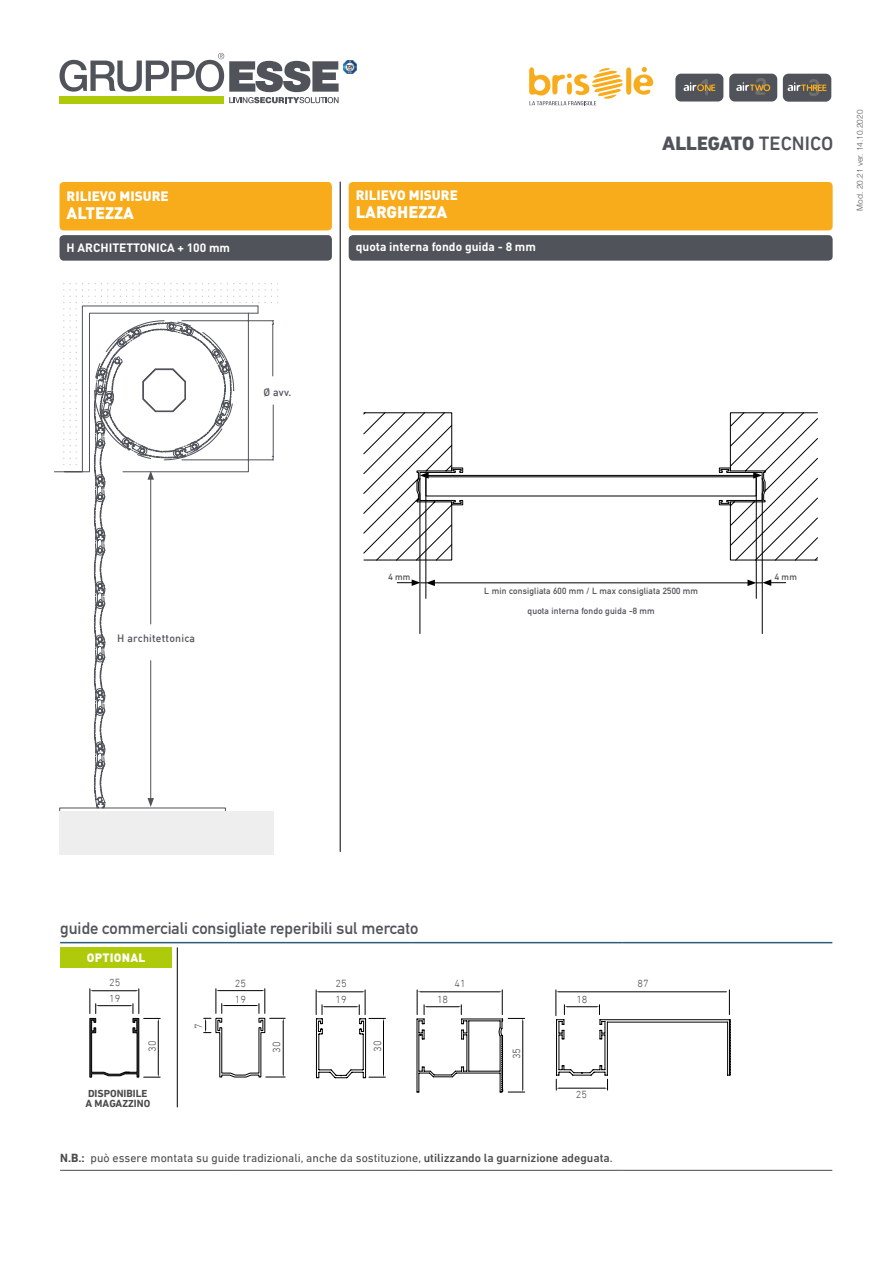
<style>
.page{position:relative;width:893px;height:1263px;background:#fff}
.page>*{position:absolute;margin:0;border:0;box-sizing:border-box;transform-origin:0 0}
.t1{font:800 19.5px "DIN Next LT Arabic";color:#50535a}
.t2{font:700 16.5px "DIN Alternate";color:#50535a}
.t3{font:900 16.5px "DIN Pro";color:#fff}
.t4{font:900 13.5px "DIN Pro";color:#fff}
.t5{font:12px "DIN Next LT Arabic";color:#4a4a49}
.t6{font:700 12px "DIN Pro";color:#fff}
.t7{font:900 12px "DIN Pro";letter-spacing:.02em;color:#fffffc}
.t8{font:300 10.5px/15.9px "DIN Next LT Arabic";color:#4a4a49}
.t9{font:700 10.5px/10.5px "DIN Next LT Arabic";color:#4a4a49}
.t10{font:500 10.5px "DIN";letter-spacing:.02em;color:#50535a}
.t11{font:700 8.85px "DIN Alternate";letter-spacing:.02em;color:#50535a}
.t12{font:300 8.25px "Helvetica LT Std";color:#575756}
.s1{font-weight:500}
.s2{font-weight:700}
</style>
<div class="page">
<svg style="left:60px;top:53px;width:279px;height:50px"></svg>
<img style="left:343px;top:60px;width:13px;height:14px">
<svg style="left:529px;top:67px;width:124px;height:38px"></svg>
<div style="left:675px;top:74px;width:48px;height:28px;background:#50535a;border-radius:6px"></div>
<svg style="left:684px;top:79px;width:31px;height:17px"></svg>
<div style="left:729px;top:74px;width:48px;height:28px;background:#50535a;border-radius:6px"></div>
<svg style="left:736px;top:78px;width:34px;height:17px"></svg>
<div style="left:783px;top:74px;width:48px;height:28px;background:#50535a;border-radius:6px"></div>
<svg style="left:788px;top:79px;width:39px;height:17px"></svg>
<svg style="left:59px;top:320px;width:215px;height:492px"></svg>
<svg style="left:265px;top:283px;width:13px;height:42px"></svg>
<hr style="left:273px;top:405px;width:1px;height:50px;background:#50535a">
<svg style="left:54px;top:283px;width:205px;height:525px"></svg>
<div style="left:60px;top:812px;width:214px;height:43px;background:#eee"></div>
<div style="left:60px;top:182px;width:272px;height:48px;background:#f8ab1b;border-radius:4px"></div>
<div style="left:60px;top:235px;width:272px;height:26px;background:#50535a;border-radius:4px"></div>
<svg style="left:364px;top:412px;width:454px;height:148px"></svg>
<hr style="left:426px;top:478px;width:1px;height:120px;background:#000">
<hr style="left:756px;top:478px;width:1px;height:120px;background:#000">
<hr style="left:432px;top:583px;width:318px;height:1px;background:#000">
<hr style="left:420px;top:478px;width:1px;height:155px;background:#000">
<hr style="left:762px;top:478px;width:1px;height:155px;background:#000">
<svg style="left:747px;top:579px;width:39px;height:7px"></svg>
<svg style="left:397px;top:579px;width:38px;height:7px"></svg>
<div style="left:60px;top:947px;width:112px;height:21px;background:#afca0b"></div>
<hr style="left:60px;top:1170px;width:176px;height:1px;background:#4a4a49">
<hr style="left:236px;top:1170px;width:176px;height:1px;background:#4a4a49">
<hr style="left:412px;top:1170px;width:210px;height:1px;background:#4a4a49">
<hr style="left:622px;top:1170px;width:210px;height:1px;background:#4a4a49">
<hr style="left:60px;top:942px;width:176px;height:1px;background:#2e5d79">
<hr style="left:236px;top:942px;width:176px;height:1px;background:#2e5d79">
<hr style="left:412px;top:942px;width:210px;height:1px;background:#2e5d79">
<hr style="left:622px;top:942px;width:210px;height:1px;background:#2e5d79">
<svg style="left:204px;top:989px;width:81px;height:89px"></svg>
<svg style="left:89px;top:989px;width:71px;height:89px"></svg>
<svg style="left:316px;top:990px;width:69px;height:88px"></svg>
<svg style="left:416px;top:990px;width:109px;height:103px"></svg>
<svg style="left:556px;top:990px;width:175px;height:100px"></svg>
<hr style="left:177px;top:947px;width:1px;height:160px;background:#000">
<div style="left:349px;top:182px;width:484px;height:48px;background:#f8ab1b;border-radius:4px"></div>
<div style="left:349px;top:235px;width:484px;height:26px;background:#50535a;border-radius:4px"></div>
<hr style="left:340px;top:182px;width:1px;height:669px;background:#000">
<p class="t4" style="left:67px;top:185px;width:104px">RILIEVO MISURE</p>
<h2 class="t3" style="left:67px;top:199px;width:69px">ALTEZZA</h2>
<p class="t6" style="left:67px;top:238px;width:165px">H ARCHITETTONICA + 100 mm</p>
<p class="t10" style="left:263px;top:386px;width:30px">Ø avv.</p>
<p class="t4" style="left:356px;top:184px;width:104px">RILIEVO MISURE</p>
<h2 class="t3" style="left:356px;top:198px;width:93px">LARGHEZZA</h2>
<p class="t6" style="left:356px;top:237px;width:182px">quota interna fondo guida - 8 mm</p>
<h1 class="t1" style="left:662px;top:132px;width:173px">ALLEGATO <span class="s1">TECNICO</span></h1>
<p class="t12" style="left:855px;top:210px;width:102px;rotate:-90deg">Mod. 20.21 ver. 14.10.2020</p>
<p class="t10" style="left:117px;top:631px;width:79px">H architettonica</p>
<p class="t11" style="left:388px;top:570px;width:24px">4 mm</p>
<p class="t11" style="left:775px;top:570px;width:24px">4 mm</p>
<p class="t11" style="left:528px;top:604px;width:129px">quota interna fondo guida -8 mm</p>
<p class="t11" style="left:484px;top:584px;width:215px">L min consigliata 600 mm / L max consigliata 2500 mm</p>
<h2 class="t2" style="left:60px;top:915px;width:360px">guide commerciali consigliate reperibili sul mercato</h2>
<p class="t7" style="left:87px;top:947px;width:60px">OPTIONAL</p>
<p class="t8" style="left:109px;top:975px;width:13px">25<br>19</p>
<p class="t8" style="left:235px;top:976px;width:13px">25<br>19</p>
<p class="t8" style="left:336px;top:976px;width:13px">25<br>19</p>
<p class="t8" style="left:455px;top:976px;width:13px">41</p>
<p class="t8" style="left:437px;top:992px;width:13px">18</p>
<p class="t8" style="left:576px;top:992px;width:13px">18</p>
<p class="t8" style="left:190px;top:1028px;width:7px;rotate:-90deg">7</p>
<p class="t8" style="left:144px;top:1052px;width:13px;rotate:-90deg">30</p>
<p class="t8" style="left:269px;top:1053px;width:13px;rotate:-90deg">30</p>
<p class="t8" style="left:369px;top:1052px;width:13px;rotate:-90deg">30</p>
<p class="t8" style="left:509px;top:1059px;width:13px;rotate:-90deg">35</p>
<p class="t9" style="left:85px;top:1088px;width:66px">DISPONIBILE<br>A MAGAZZINO</p>
<p class="t8" style="left:576px;top:1086px;width:13px">25</p>
<p class="t5" style="left:60px;top:1151px;width:554px"><span class="s2">N.B.:</span> può essere montata su guide tradizionali, anche da sostituzione, <span class="s1">utilizzando la guarnizione adeguata</span>.</p>
<p class="t8" style="left:638px;top:976px;width:13px">87</p>
</div>
